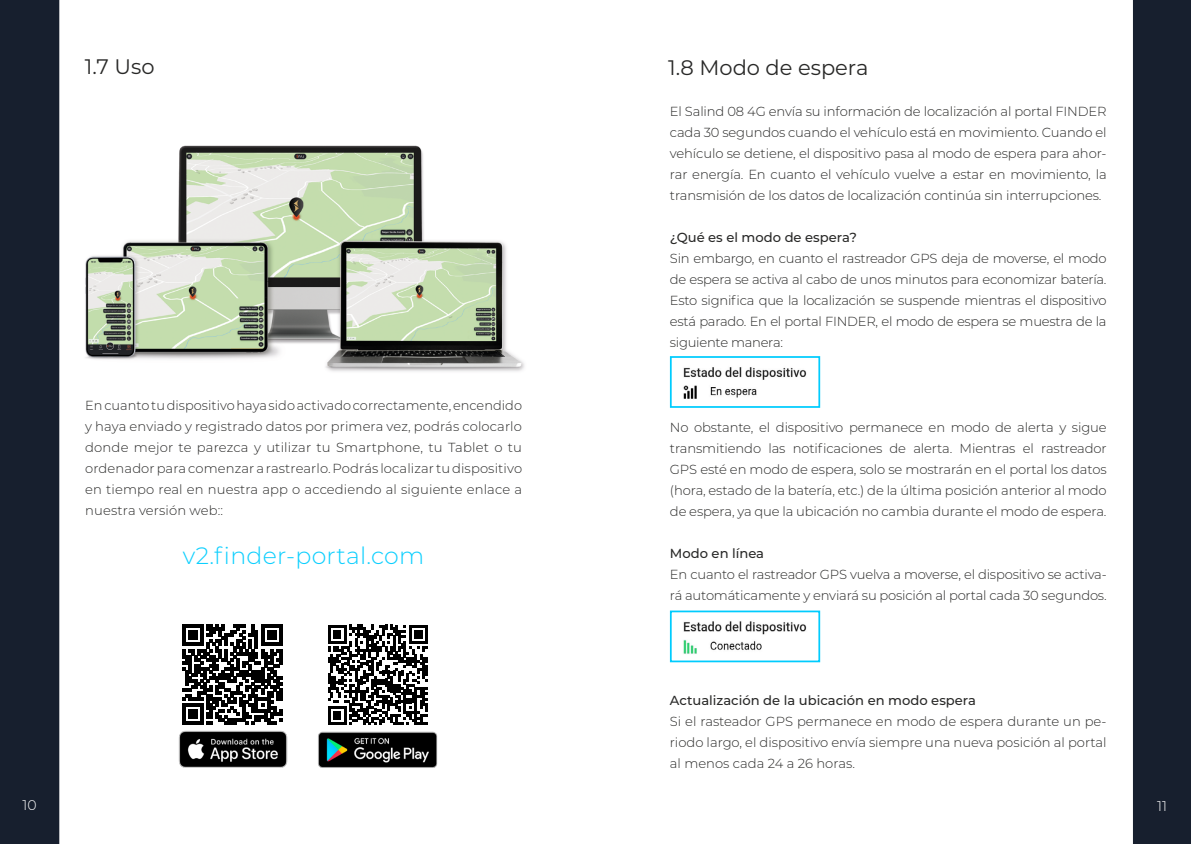
<style>
.page{position:relative;width:1191px;height:844px;background:#fff}
.page>*{position:absolute;margin:0;border:0;box-sizing:border-box;transform-origin:0 0}
.t1{font:300 23.62px "Montserrat";letter-spacing:.01em;color:#0dcffe}
.t2{font:21px "Montserrat";color:#282827}
.t3{font:300 14px "Montserrat";color:#fff}
.t4{font:300 13.12px/21px "Montserrat";letter-spacing:-.01em;color:#282827;text-align:justify}
.t5{font:500 13.12px "Montserrat";color:#282827}
</style>
<div class="page">
<img style="left:0;top:0;width:1190px;height:843px">
<img style="left:64px;top:118px;width:470px;height:276px">
<img style="left:316px;top:728px;width:124px;height:40px">
<img style="left:176px;top:727px;width:114px;height:43px">
<svg style="left:182px;top:624px;width:100px;height:100px"></svg>
<svg style="left:328px;top:624px;width:100px;height:100px"></svg>
<div style="left:670px;top:356px;width:150px;height:52px;border:2px solid #00ccfe"></div>
<img style="left:675px;top:362px;width:134px;height:41px">
<div style="left:670px;top:610px;width:150px;height:52px;border:2px solid #00ccfe"></div>
<img style="left:675px;top:616px;width:134px;height:42px">
<h2 class="t2" style="left:85px;top:52px;width:71px">1.7 Uso</h2>
<p class="t4" style="left:85px;top:394px;width:438px">En cuanto tu dispositivo haya sido activado correctamente, encendido y haya enviado y registrado datos por primera vez, podrás colocarlo donde mejor te parezca y utilizar tu Smartphone, tu Tablet o tu ordenador para comenzar a rastrearlo. Podrás localizar tu dispositivo en tiempo real en nuestra app o accediendo al siguiente enlace a nuestra versión web::</p>
<h1 class="t1" style="left:183px;top:539px;width:243px">v2.finder-portal.com</h1>
<h2 class="t2" style="left:668px;top:53px;width:202px">1.8 Modo de espera</h2>
<p class="t4" style="left:670px;top:101px;width:438px">El Salind 08 4G envía su información de localización al portal FINDER cada 30 segundos cuando el vehículo está en movimiento. Cuando el vehículo se detiene, el dispositivo pasa al modo de espera para ahor&shy;rar energía. En cuanto el vehículo vuelve a estar en movimiento, la transmisión de los datos de localización continúa sin interrupciones.</p>
<p class="t5" style="left:670px;top:228px;width:188px">¿Qué es el modo de espera?</p>
<p class="t4" style="left:670px;top:248px;width:438px">Sin embargo, en cuanto el rastreador GPS deja de moverse, el modo de espera se activa al cabo de unos minutos para economizar batería.<br>Esto significa que la localización se suspende mientras el dispositivo está parado. En el portal FINDER, el modo de espera se muestra de la siguiente manera:</p>
<p class="t4" style="left:670px;top:416px;width:438px">No obstante, el dispositivo permanece en modo de alerta y sigue transmitiendo las notificaciones de alerta. Mientras el rastreador GPS esté en modo de espera, solo se mostrarán en el portal los datos (hora, estado de la batería, etc.) de la última posición anterior al modo de espera, ya que la ubicación no cambia durante el modo de espera.</p>
<p class="t5" style="left:670px;top:543px;width:96px">Modo en línea</p>
<p class="t4" style="left:670px;top:563px;width:438px">En cuanto el rastreador GPS vuelva a moverse, el dispositivo se activa&shy;rá automáticamente y enviará su posición al portal cada 30 segundos.</p>
<p class="t5" style="left:670px;top:690px;width:307px">Actualización de la ubicación en modo espera</p>
<p class="t4" style="left:670px;top:710px;width:438px">Si el rasteador GPS permanece en modo de espera durante un pe&shy;riodo largo, el dispositivo envía siempre una nueva posición al portal al menos cada 24 a 26 horas.</p>
<p class="t3" style="left:22px;top:795px;width:16px">10</p>
<p class="t3" style="left:1157px;top:795px;width:11px">11</p>
</div>
